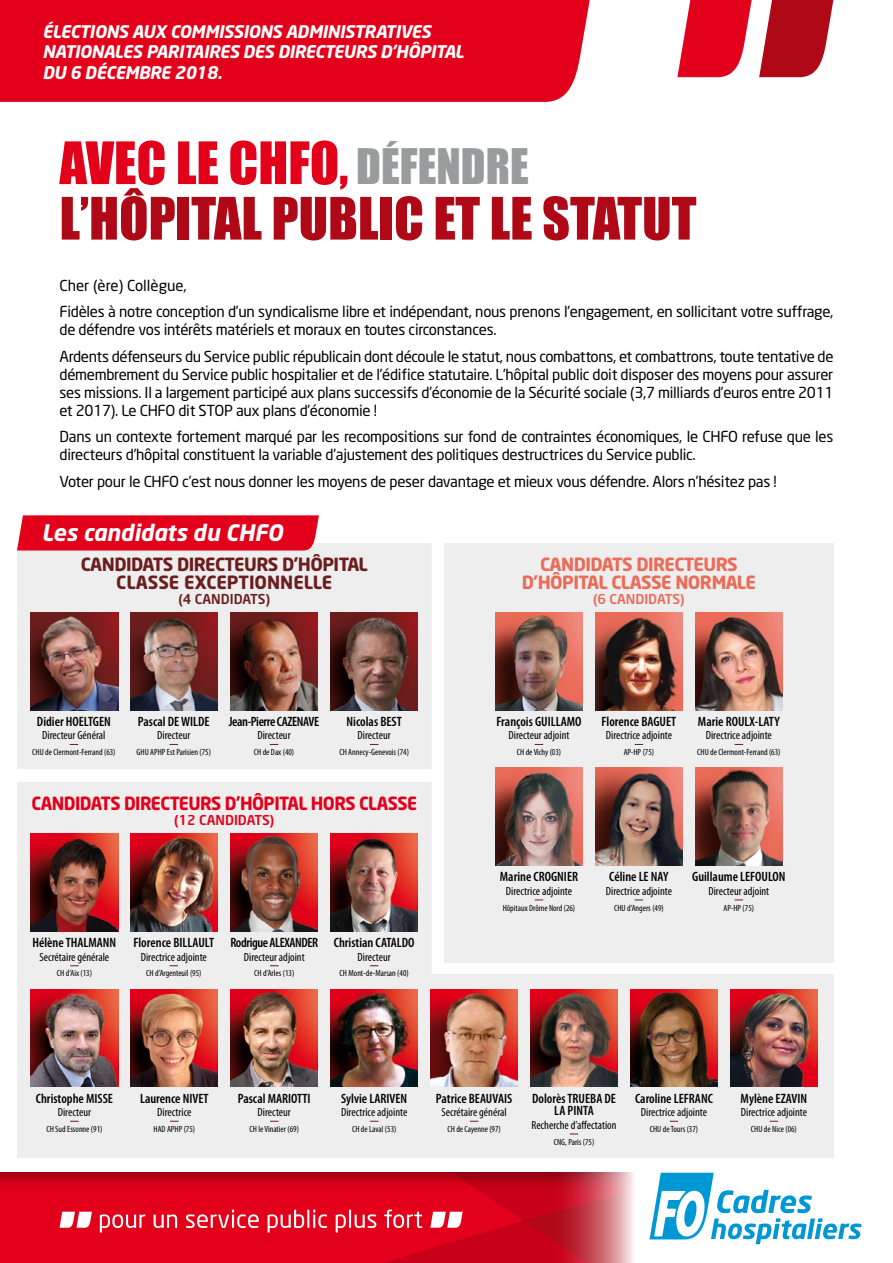
<style>
.page{position:relative;width:893px;height:1263px;background:#fff}
.page>*{position:absolute;margin:0;border:0;box-sizing:border-box;transform-origin:0 0}
.t1{font:54px "Impact";color:#af0917}
.t2{font:54px "Impact";color:#e2001a}
.t3{font:italic 700 22.5px "Neo Sans";color:#fff}
.t4{font:700 18px/18px "Neo Sans";letter-spacing:-.03em;color:#6b1e1d;text-align:center}
.t5{font:700 18px/18px "Neo Sans";letter-spacing:-.03em;color:#eb6b59;text-align:center}
.t6{font:700 18px "Neo Sans";letter-spacing:-.03em;color:#e2001a;scale:.96 1}
.t7{font:italic 700 17.25px "Neo Sans";letter-spacing:-.02em;color:#fff}
.t8{font:15px/18px "Neo Sans";letter-spacing:-.02em;color:#000}
.t9{font:15px "Neo Sans";color:#000}
.t10{font:600 condensed 13.5px/12.8px "Myriad Pro";color:#000;text-align:center}
.t11{font:600 condensed 13.5px "Myriad Pro";letter-spacing:-.03em;color:#000}
.t12{font:500 13.5px "Neo Sans";color:#e2001a}
.t13{font:500 13.5px "Neo Sans";color:#6b1e1d}
.t14{font:500 13.5px "Neo Sans";color:#eb6b59}
.t15{font:condensed 11.85px "Myriad Pro";color:#000}
.t16{font:condensed 9px "Myriad Pro";color:#000}
.s1{font-size:45px;color:#999c9c}
</style>
<div class="page">
<div style="left:0;top:1171px;width:893px;height:92px;background:#000;opacity:.45"></div>
<svg style="left:60px;top:1212px;width:32px;height:16px"></svg>
<svg style="left:430px;top:1212px;width:33px;height:16px"></svg>
<svg style="left:100px;top:1214px;width:45px;height:18px"></svg>
<svg style="left:154px;top:1214px;width:23px;height:14px"></svg>
<svg style="left:186px;top:1209px;width:73px;height:19px"></svg>
<svg style="left:268px;top:1209px;width:59px;height:23px"></svg>
<svg style="left:336px;top:1210px;width:40px;height:22px"></svg>
<svg style="left:384px;top:1209px;width:38px;height:19px"></svg>
<div style="left:546px;top:1164px;width:347px;height:99px;background:#fff"></div>
<svg style="left:523px;top:1173px;width:339px;height:90px"></svg>
<div style="left:0;top:0;width:590px;height:102px;background:#e2001a"></div>
<div style="left:444px;top:543px;width:389px;height:419px;background:#efeeee"></div>
<div style="left:17px;top:543px;width:415px;height:226px;background:#efeeee"></div>
<div style="left:17px;top:782px;width:415px;height:376px;background:#efeeee"></div>
<div style="left:419px;top:975px;width:414px;height:183px;background:#efeeee"></div>
<div style="left:17px;top:515px;width:302px;height:35px;background:#e2001a"></div>
<img style="left:231px;top:613px;width:87px;height:97px">
<img style="left:331px;top:613px;width:87px;height:97px">
<img style="left:131px;top:613px;width:87px;height:97px">
<img style="left:31px;top:613px;width:87px;height:97px">
<img style="left:31px;top:834px;width:87px;height:97px">
<img style="left:31px;top:989px;width:87px;height:98px">
<img style="left:431px;top:989px;width:87px;height:98px">
<img style="left:231px;top:834px;width:87px;height:97px">
<img style="left:231px;top:989px;width:87px;height:98px">
<img style="left:630px;top:989px;width:88px;height:98px">
<img style="left:331px;top:834px;width:87px;height:97px">
<img style="left:331px;top:989px;width:87px;height:98px">
<img style="left:730px;top:989px;width:87px;height:98px">
<img style="left:131px;top:834px;width:87px;height:97px">
<img style="left:131px;top:989px;width:87px;height:98px">
<img style="left:530px;top:989px;width:88px;height:98px">
<img style="left:595px;top:613px;width:87px;height:97px">
<img style="left:495px;top:613px;width:88px;height:97px">
<img style="left:695px;top:613px;width:87px;height:97px">
<img style="left:595px;top:768px;width:87px;height:97px">
<img style="left:495px;top:768px;width:88px;height:97px">
<img style="left:695px;top:768px;width:87px;height:97px">
<svg style="left:677px;top:0;width:157px;height:77px"></svg>
<p class="t7" style="left:43px;top:20px;width:390px">ÉLECTIONS AUX COMMISSIONS ADMINISTRATIVES</p>
<p class="t7" style="left:43px;top:41px;width:423px">NATIONALES PARITAIRES DES DIRECTEURS D’HÔPITAL</p>
<p class="t7" style="left:43px;top:62px;width:181px">DU 6 DÉCEMBRE 2018.</p>
<p class="t2" style="left:60px;top:121px;width:471px">AVEC LE CHFO, <span class="s1">DÉFENDRE</span></p>
<p class="t1" style="left:60px;top:176px;width:638px">L’HÔPITAL PUBLIC ET LE STATUT</p>
<p class="t9" style="left:60px;top:276px;width:129px">Cher (ère) Collègue,</p>
<p class="t8" style="left:60px;top:302px;width:775px">Fidèles à notre conception d’un syndicalisme libre et indépendant, nous prenons l’engagement, en sollicitant votre suffrage, de défendre vos intérêts matériels et moraux en toutes circonstances.</p>
<p class="t8" style="left:60px;top:347px;width:775px;text-align:justify">Ardents défenseurs du Service public républicain dont découle le statut, nous combattons, et combattrons, toute tentative de démembrement du Service public hospitalier et de l’édifice statutaire. L’hôpital public doit disposer des moyens pour assurer ses missions. Il a largement participé aux plans successifs d’économie de la Sécurité sociale (3,7 milliards d’euros entre 2011 et 2017). Le CHFO dit STOP aux plans d’économie !</p>
<p class="t8" style="left:60px;top:427px;width:775px">Dans un contexte fortement marqué par les recompositions sur fond de contraintes économiques, le CHFO refuse que les directeurs d’hôpital constituent la variable d’ajustement des politiques destructrices du Service public.</p>
<p class="t8" style="left:60px;top:472px;width:719px">Voter pour le CHFO c’est nous donner les moyens de peser davantage et mieux vous défendre. Alors n’hésitez pas !</p>
<p class="t3" style="left:41px;top:519px;width:243px">Les candidats du CHFO</p>
<p class="t4" style="left:81px;top:555px;width:289px">CANDIDATS DIRECTEURS D’HÔPITAL<br>CLASSE EXCEPTIONNELLE</p>
<p class="t13" style="left:178px;top:591px;width:93px">(4 CANDIDATS)</p>
<p class="t10" style="left:37px;top:715px;width:75px">Didier HOELTGEN</p>
<p class="t15" style="left:42px;top:728px;width:65px">Directeur Général</p>
<p class="t16" style="left:32px;top:747px;width:85px">CHU de Clermont-Ferrand (63)</p>
<p class="t10" style="left:138px;top:715px;width:73px">Pascal DE WILDE</p>
<p class="t15" style="left:157px;top:728px;width:35px">Directeur</p>
<p class="t16" style="left:137px;top:747px;width:76px">GHU APHP Est Parisien (75)</p>
<p class="t11" style="left:229px;top:713px;width:92px">Jean-Pierre CAZENAVE</p>
<p class="t15" style="left:257px;top:728px;width:35px">Directeur</p>
<p class="t16" style="left:254px;top:747px;width:42px">CH de Dax (40)</p>
<p class="t10" style="left:347px;top:715px;width:57px">Nicolas BEST</p>
<p class="t15" style="left:358px;top:728px;width:35px">Directeur</p>
<p class="t16" style="left:339px;top:747px;width:71px">CH Annecy-Genevois (74)</p>
<p class="t6" style="left:32px;top:792px;width:403px">CANDIDATS DIRECTEURS D’HÔPITAL HORS CLASSE</p>
<p class="t12" style="left:174px;top:812px;width:102px">(12 CANDIDATS)</p>
<p class="t10" style="left:33px;top:936px;width:85px">Hélène THALMANN</p>
<p class="t15" style="left:40px;top:949px;width:71px">Secrétaire générale</p>
<p class="t16" style="left:57px;top:968px;width:37px">CH d’Aix (13)</p>
<p class="t10" style="left:133px;top:936px;width:82px">Florence BILLAULT</p>
<p class="t15" style="left:141px;top:949px;width:68px">Directrice adjointe</p>
<p class="t16" style="left:146px;top:968px;width:57px">CH d’Argenteuil (95)</p>
<p class="t11" style="left:230px;top:934px;width:89px">Rodrigue ALEXANDER</p>
<p class="t15" style="left:244px;top:949px;width:62px">Directeur adjoint</p>
<p class="t16" style="left:254px;top:968px;width:42px">CH d’Arles (13)</p>
<p class="t10" style="left:334px;top:936px;width:82px">Christian CATALDO</p>
<p class="t15" style="left:358px;top:949px;width:35px">Directeur</p>
<p class="t16" style="left:340px;top:968px;width:71px">CH Mont-de-Marsan (40)</p>
<p class="t5" style="left:522px;top:555px;width:235px">CANDIDATS DIRECTEURS<br>D’HÔPITAL CLASSE NORMALE</p>
<p class="t14" style="left:593px;top:591px;width:93px">(6 CANDIDATS)</p>
<p class="t10" style="left:496px;top:715px;width:87px">François GUILLAMO</p>
<p class="t15" style="left:508px;top:728px;width:62px">Directeur adjoint</p>
<p class="t16" style="left:517px;top:747px;width:46px">CH de Vichy (03)</p>
<p class="t10" style="left:601px;top:715px;width:76px">Florence BAGUET</p>
<p class="t15" style="left:606px;top:728px;width:68px">Directrice adjointe</p>
<p class="t16" style="left:624px;top:747px;width:32px">AP-HP (75)</p>
<p class="t10" style="left:698px;top:715px;width:83px">Marie ROULX-LATY</p>
<p class="t15" style="left:706px;top:728px;width:68px">Directrice adjointe</p>
<p class="t16" style="left:697px;top:747px;width:85px">CHU de Clermont-Ferrand (63)</p>
<p class="t10" style="left:500px;top:870px;width:80px">Marine CROGNIER</p>
<p class="t15" style="left:506px;top:884px;width:68px">Directrice adjointe</p>
<p class="t16" style="left:503px;top:902px;width:74px">Hôpitaux Drôme Nord (26)</p>
<p class="t10" style="left:609px;top:870px;width:61px">Céline LE NAY</p>
<p class="t15" style="left:606px;top:884px;width:68px">Directrice adjointe</p>
<p class="t16" style="left:614px;top:902px;width:51px">CHU d’Angers (49)</p>
<p class="t10" style="left:692px;top:870px;width:95px">Guillaume LEFOULON</p>
<p class="t15" style="left:708px;top:884px;width:62px">Directeur adjoint</p>
<p class="t16" style="left:724px;top:902px;width:32px">AP-HP (75)</p>
<p class="t10" style="left:36px;top:1091px;width:79px">Christophe MISSE</p>
<p class="t15" style="left:58px;top:1105px;width:35px">Directeur</p>
<p class="t16" style="left:46px;top:1123px;width:58px">CH Sud Essonne (91)</p>
<p class="t10" style="left:140px;top:1091px;width:70px">Laurence NIVET</p>
<p class="t15" style="left:157px;top:1105px;width:36px">Directrice</p>
<p class="t16" style="left:154px;top:1123px;width:43px">HAD APHP (75)</p>
<p class="t10" style="left:238px;top:1091px;width:74px">Pascal MARIOTTI</p>
<p class="t15" style="left:258px;top:1105px;width:35px">Directeur</p>
<p class="t16" style="left:250px;top:1123px;width:51px">CH le Vinatier (69)</p>
<p class="t10" style="left:341px;top:1091px;width:68px">Sylvie LARIVEN</p>
<p class="t15" style="left:341px;top:1105px;width:68px">Directrice adjointe</p>
<p class="t16" style="left:352px;top:1123px;width:46px">CH de Laval (53)</p>
<p class="t10" style="left:436px;top:1091px;width:78px">Patrice BEAUVAIS</p>
<p class="t15" style="left:441px;top:1105px;width:67px">Secrétaire général</p>
<p class="t16" style="left:447px;top:1123px;width:55px">CH de Cayenne (97)</p>
<p class="t10" style="left:532px;top:1091px;width:85px">Dolorès TRUEBA DE<br>LA PINTA</p>
<p class="t15" style="left:531px;top:1118px;width:87px">Recherche d’affectation</p>
<p class="t16" style="left:554px;top:1136px;width:42px">CNG, Paris (75)</p>
<p class="t10" style="left:635px;top:1091px;width:79px">Caroline LEFRANC</p>
<p class="t15" style="left:641px;top:1105px;width:68px">Directrice adjointe</p>
<p class="t16" style="left:650px;top:1123px;width:50px">CHU de Tours (37)</p>
<p class="t10" style="left:741px;top:1091px;width:68px">Mylène EZAVIN</p>
<p class="t15" style="left:741px;top:1105px;width:68px">Directrice adjointe</p>
<p class="t16" style="left:751px;top:1123px;width:47px">CHU de Nice (06)</p>
</div>
